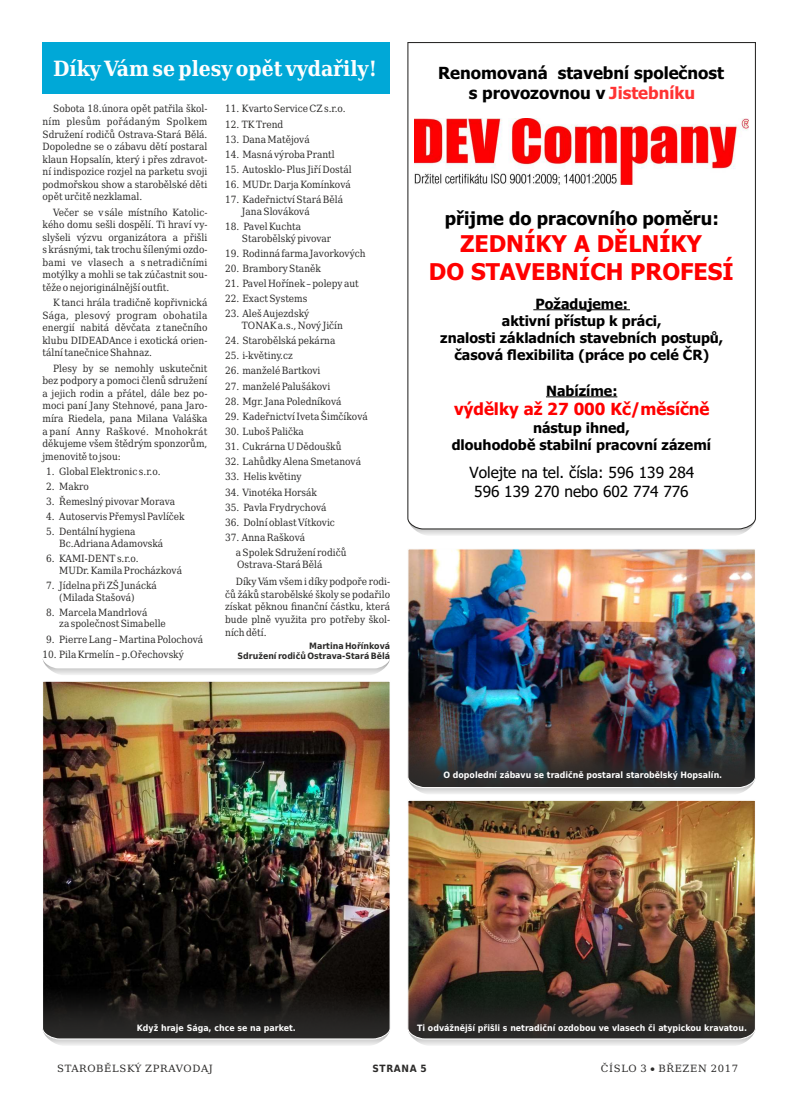
<style>
.page{position:relative;width:798px;height:1099px;background:#fff}
.page>*{position:absolute;margin:0;border:0;box-sizing:border-box;transform-origin:0 0}
.t1{font:700 23.12px/28px "Tahoma";color:#f00;text-align:center}
.t2{font:700 21px "DejaVu Serif Condensed";color:#fefefe}
.t3{font:700 18px "Tahoma";color:#000}
.t4{font:700 16.75px/20.1px "Tahoma";color:#000;text-align:center}
.t5{font:700 16.75px "Tahoma";color:#f00}
.t6{font:15.38px/18.6px "Tahoma";color:#000;text-align:center}
.t7{font:700 14.12px/17.1px "Tahoma";color:#000;text-align:center}
.t8{font:10px/12.6px "DejaVu Serif Condensed";color:#2b2a29}
.t9{font:10px "DejaVu Serif";letter-spacing:.065em;color:#2b2a29}
.t10{font:700 10px "DejaVu Sans Condensed";letter-spacing:.06em;color:#2b2a29}
.t11{font:700 8.75px "DejaVu Sans Condensed";color:#fefefe}
.t12{font:700 8.75px/10.1px "DejaVu Sans Condensed";color:#2b2a29;text-align:right}
.s1{color:#f33}
</style>
<div class="page">
<svg style="left:415px;top:530px;width:333px;height:5px;background:#e1e1e1"></svg>
<svg style="left:407px;top:42px;width:349px;height:488px"></svg>
<div style="left:43px;top:43px;width:347px;height:51px;background:#00a8d7"></div>
<svg style="left:43px;top:659px;width:347px;height:16px"></svg>
<svg style="left:414px;top:1039px;width:335px;height:6px;background:#e1e1e1"></svg>
<img style="left:407px;top:800px;width:349px;height:239px">
<svg style="left:414px;top:788px;width:335px;height:6px"></svg>
<img style="left:407px;top:549px;width:349px;height:239px">
<svg style="left:50px;top:1040px;width:333px;height:5px;background:#e1e1e1"></svg>
<img style="left:42px;top:681px;width:348px;height:359px">
<h2 class="t2" style="left:53px;top:60px;width:325px">Díky Vám se plesy opět vydařily!</h2>
<p class="t8" style="left:43px;top:103px;width:166px;text-align:justify;text-indent:11px">Sobota 18.února opět patřila škol&shy;ním plesům pořádaným Spolkem Sdružení rodičů Ostrava-Stará Bělá.<br>Dopoledne se o zábavu dětí postaral klaun Hopsalín, který i přes zdravot&shy;ní indispozice rozjel na parketu svoji podmořskou show a starobělské děti opět určitě nezklamal.</p>
<p class="t8" style="left:43px;top:207px;width:166px;text-align:justify;text-indent:11px">Večer se v sále místního Katolic&shy;kého domu sešli dospělí. Ti hraví vy&shy;slyšeli výzvu organizátora a přišli s krásnými, tak trochu šílenými ozdo&shy;bami ve vlasech a s netradičními motýlky a mohli se tak zúčastnit sou&shy;těže o nejoriginálnější outfit.</p>
<p class="t8" style="left:42px;top:297px;width:166px;text-align:justify;text-indent:11px">K tanci hrála tradičně kopřivnická Sága, plesový program obohatila energií nabitá děvčata z tanečního klubu DIDEADAnce i exotická orien&shy;tální tanečnice Shahnaz.</p>
<p class="t8" style="left:42px;top:363px;width:166px;text-align:justify;text-indent:11px">Plesy by se nemohly uskutečnit bez podpory a pomoci členů sdružení a jejich rodin a přátel, dále bez po&shy;moci paní Jany Stehnové, pana Jaro&shy;míra Riedela, pana Milana Valáška a paní Anny Raškové. Mnohokrát děkujeme všem štědrým sponzorům, jmenovitě to jsou:</p>
<p class="t8" style="left:46px;top:466px;width:116px">1. Global Elektronic s.r.o.</p>
<p class="t8" style="left:46px;top:481px;width:44px">2. Makro</p>
<p class="t8" style="left:46px;top:496px;width:130px">3. Řemeslný pivovar Morava</p>
<p class="t8" style="left:46px;top:511px;width:140px">4. Autoservis Přemysl Pavlíček</p>
<p class="t8" style="left:59px;top:527px;width:105px;line-height:11.6px;text-indent:-13px">5. Dentální hygiena<br>Bc.Adriana Adamovská</p>
<p class="t8" style="left:59px;top:553px;width:124px;line-height:11.6px;text-indent:-13px">6. KAMI-DENT s.r.o.<br>MUDr. Kamila Procházková</p>
<p class="t8" style="left:59px;top:580px;width:99px;line-height:11.6px;text-indent:-13px">7. Jídelna při ZŠ Junácká (Milada Stašová)</p>
<p class="t8" style="left:59px;top:607px;width:108px;line-height:11.6px;text-indent:-13px">8. Marcela Mandrlová<br>za společnost Simabelle</p>
<p class="t8" style="left:46px;top:633px;width:159px">9. Pierre Lang – Martina Polochová</p>
<p class="t8" style="left:42px;top:648px;width:143px">10. Pila Krmelín – p.Ořechovský</p>
<p class="t8" style="left:225px;top:103px;width:122px">11. Kvarto Service CZ s.r.o.</p>
<p class="t8" style="left:225px;top:119px;width:60px">12. TK Trend</p>
<p class="t8" style="left:225px;top:134px;width:86px">13. Dana Matějová</p>
<p class="t8" style="left:225px;top:149px;width:111px">14. Masná výroba Prantl</p>
<p class="t8" style="left:225px;top:164px;width:128px">15. Autosklo- Plus Jiří Dostál</p>
<p class="t8" style="left:225px;top:179px;width:127px">16. MUDr. Darja Komínková</p>
<p class="t8" style="left:242px;top:195px;width:103px;line-height:11.6px;text-indent:-17px">17. Kadeřnictví Stará Bělá<br>Jana Slováková</p>
<p class="t8" style="left:242px;top:221px;width:91px;line-height:11.6px;text-indent:-17px">18. Pavel Kuchta<br>Starobělský pivovar</p>
<p class="t8" style="left:225px;top:248px;width:142px">19. Rodinná farma Javorkových</p>
<p class="t8" style="left:225px;top:263px;width:97px">20. Brambory Staněk</p>
<p class="t8" style="left:225px;top:278px;width:135px">21. Pavel Hořínek – polepy aut</p>
<p class="t8" style="left:225px;top:293px;width:84px">22. Exact Systems</p>
<p class="t8" style="left:242px;top:309px;width:102px;line-height:11.6px;text-indent:-17px">23. Aleš Aujezdský<br>TONAK a.s., Nový Jičín</p>
<p class="t8" style="left:225px;top:335px;width:112px">24. Starobělská pekárna</p>
<p class="t8" style="left:225px;top:350px;width:69px">25. i-květiny.cz</p>
<p class="t8" style="left:225px;top:365px;width:97px">26. manželé Bartkovi</p>
<p class="t8" style="left:225px;top:380px;width:106px">27. manželé Palušákovi</p>
<p class="t8" style="left:225px;top:396px;width:118px">28. Mgr. Jana Poledníková</p>
<p class="t8" style="left:225px;top:411px;width:144px">29. Kadeřnictví Iveta Šimčíková</p>
<p class="t8" style="left:225px;top:426px;width:80px">30. Luboš Palička</p>
<p class="t8" style="left:225px;top:441px;width:118px">31. Cukrárna U Dědoušků</p>
<p class="t8" style="left:225px;top:456px;width:137px">32. Lahůdky Alena Smetanová</p>
<p class="t8" style="left:225px;top:471px;width:78px">33. Helis květiny</p>
<p class="t8" style="left:225px;top:486px;width:93px">34. Vinotéka Horsák</p>
<p class="t8" style="left:225px;top:502px;width:103px">35. Pavla Frydrychová</p>
<p class="t8" style="left:225px;top:517px;width:111px">36. Dolní oblast Vítkovic</p>
<p class="t8" style="left:236px;top:531px;width:112px;line-height:15.1px;text-indent:-11px">37. Anna Rašková<br>a Spolek Sdružení rodičů</p>
<p class="t8" style="left:236px;top:556px;width:156px;line-height:17.5px">Ostrava-Stará Bělá<br>Díky Vám všem i díky podpoře rodi-</p>
<p class="t8" style="left:225px;top:589px;width:166px;text-align:justify">čů žáků starobělské školy se podařilo získat pěknou finanční částku, která bude plně využita pro potřeby škol&shy;ních dětí.</p>
<p class="t12" style="left:237px;top:641px;width:154px">Martina Hořínková<br>Sdružení rodičů Ostrava-Stará Bělá</p>
<h3 class="t4" style="left:438px;top:64px;width:287px">Renomovaná stavební společnost s provozovnou v <span class="s1">Jistebníku</span></h3>
<h3 class="t3" style="left:444px;top:211px;width:275px">přijme do pracovního poměru:</h3>
<h1 class="t1" style="left:428px;top:231px;width:306px">ZEDNÍKY A DĚLNÍKY<br>DO STAVEBNÍCH PROFESÍ</h1>
<h3 class="t7" style="left:440px;top:296px;width:284px">Požadujeme:<br>aktivní přístup k práci,<br>znalosti základních stavebních postupů, časová flexibilita (práce po celé ČR)</h3>
<h3 class="t7" style="left:546px;top:383px;width:73px">Nabízíme:</h3>
<h3 class="t5" style="left:454px;top:402px;width:257px">výdělky až 27 000 Kč/měsíčně</h3>
<h3 class="t7" style="left:451px;top:420px;width:261px">nástup ihned,<br>dlouhodobě stabilní pracovní zázemí</h3>
<h3 class="t6" style="left:469px;top:464px;width:226px">Volejte na tel. čísla: 596 139 284<br>596 139 270 nebo 602 774 776</h3>
<p class="t11" style="left:443px;top:771px;width:280px">O dopolední zábavu se tradičně postaral starobělský Hopsalín.</p>
<p class="t11" style="left:137px;top:1023px;width:160px">Když hraje Sága, chce se na parket.</p>
<p class="t11" style="left:417px;top:1023px;width:331px">Ti odvážnější přišli s netradiční ozdobou ve vlasech či atypickou kravatou.</p>
<p class="t9" style="left:57px;top:1063px;width:157px">STAROBĚLSKÝ ZPRAVODAJ</p>
<p class="t10" style="left:372px;top:1063px;width:56px">STRANA 5</p>
<p class="t9" style="left:600px;top:1063px;width:139px">ČÍSLO 3 BŘEZEN 2017</p>
</div>
